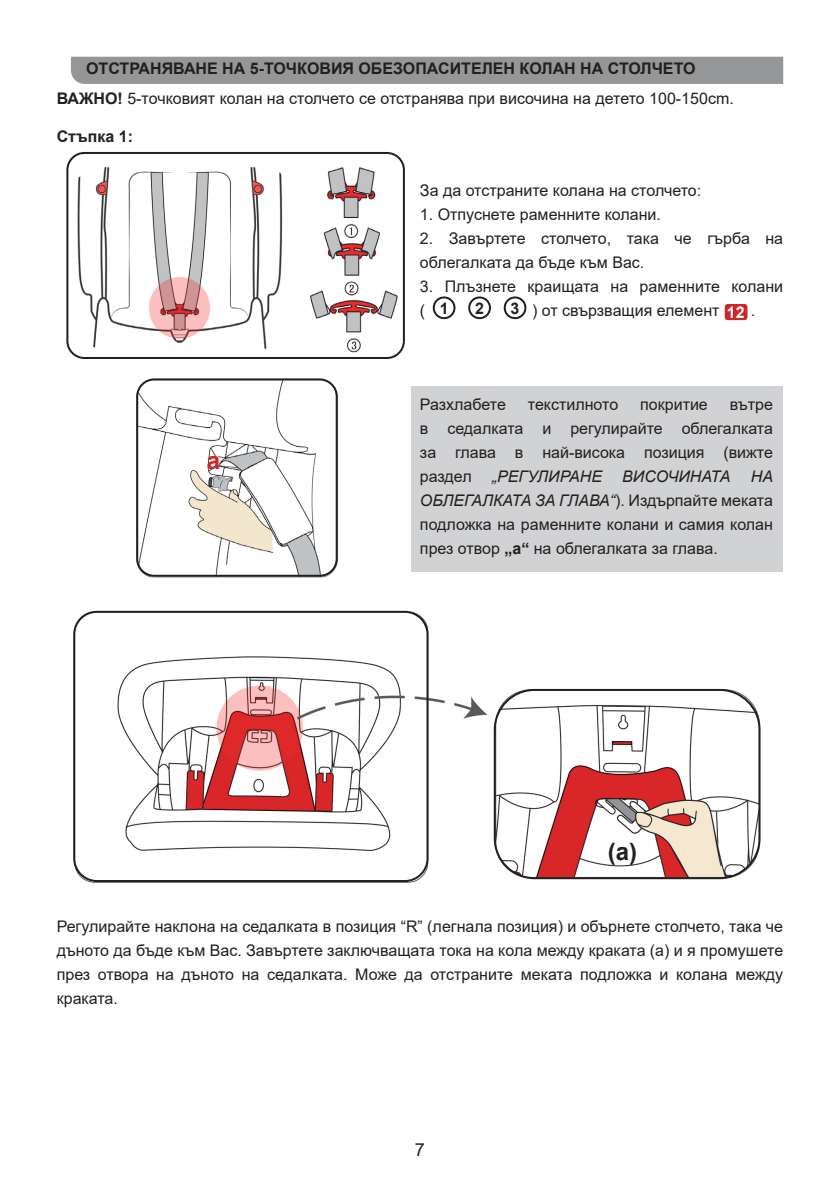
<style>
.page{position:relative;width:840px;height:1191px;background:#fff}
.page>*{position:absolute;margin:0;border:0;box-sizing:border-box;transform-origin:0 0}
.t1{font:700 24px "Arial";color:#231f20}
.t2{font:700 24px "Arial";color:#d1232a}
.t3{font:18px "Arial";color:#231f20}
.t4{font:16px/24px "Arial";color:#231f20;text-align:justify}
.t5{font:700 16px "Arial";color:#231f20}
.t6{font:italic 16px "Arial";color:#231f20}
.t7{font:700 16px "Arial";color:#fff}
.s1{font-weight:700}
.s2{font-style:italic}
</style>
<div class="page">
<div style="left:71px;top:57px;width:711px;height:27px;background:#949697"></div>
<img style="left:139px;top:381px;width:200px;height:197px">
<img style="left:71px;top:154px;width:333px;height:200px">
<div style="left:410px;top:386px;width:371px;height:186px;background:#d1d2d4"></div>
<img style="left:75px;top:610px;width:686px;height:273px">
<div style="left:136px;top:378px;width:201px;height:199px;border:2px solid #231f20;border-radius:17px"></div>
<div style="left:66px;top:152px;width:338px;height:207px;border:2px solid #231f20;border-radius:17px"></div>
<div style="left:73px;top:611px;width:355px;height:271px;border:2px solid #231f20;border-radius:23px"></div>
<div style="left:493px;top:689px;width:267px;height:190px;border:2px solid #231f20;border-radius:40px"></div>
<div style="left:432px;top:296px;width:23px;height:23px;border:2px solid #231f20;border-radius:50%"></div>
<div style="left:468px;top:296px;width:22px;height:23px;border:2px solid #231f20;border-radius:50%"></div>
<div style="left:503px;top:296px;width:23px;height:23px;border:2px solid #231f20;border-radius:50%"></div>
<div style="left:724px;top:304px;width:23px;height:16px;background:#d1232a;border-radius:3px"></div>
<p class="t5" style="left:86px;top:57px;width:610px">ОТСТРАНЯВАНЕ НА 5-ТОЧКОВИЯ ОБЕЗОПАСИТЕЛЕН КОЛАН НА СТОЛЧЕТО</p>
<p class="t4" style="left:57px;top:86px;width:678px"><span class="s1">ВАЖНО!</span> 5-точковият колан на столчето се отстранява при височина на детето 100-150cm.</p>
<p class="t5" style="left:57px;top:125px;width:78px">Стъпка 1:</p>
<p class="t2" style="left:207px;top:443px;width:15px">a</p>
<p class="t4" style="left:420px;top:178px;width:282px">За да отстраните колана на столчето:</p>
<p class="t4" style="left:420px;top:202px;width:242px">1. Отпуснете раменните колани.</p>
<p class="t4" style="left:420px;top:226px;width:364px">2. Завъртете столчето, така че гърба на облегалката да бъде към Вас.</p>
<p class="t4" style="left:420px;top:274px;width:364px">3. Плъзнете краищата на раменните колани (</p>
<p class="t5" style="left:439px;top:297px;width:10px">1</p>
<p class="t5" style="left:475px;top:297px;width:10px">2</p>
<p class="t5" style="left:510px;top:297px;width:10px">3</p>
<p class="t4" style="left:532px;top:298px;width:189px">) от свързващия елемент</p>
<p class="t4" style="left:750px;top:298px;width:6px">.</p>
<p class="t7" style="left:726px;top:301px;width:19px">12</p>
<p class="t4" style="left:420px;top:392px;width:87px">Разхлабете</p>
<p class="t4" style="left:527px;top:392px;width:92px">текстилното</p>
<p class="t4" style="left:640px;top:392px;width:69px">покритие</p>
<p class="t4" style="left:420px;top:392px;width:354px;text-indent:310px">вътре в седалката и регулирайте облегалката за глава в най-висока позиция (вижте раздел</p>
<p class="t6" style="left:491px;top:466px;width:111px">„РЕГУЛИРАНЕ</p>
<p class="t6" style="left:622px;top:466px;width:110px">ВИСОЧИНАТА</p>
<p class="t4" style="left:420px;top:464px;width:354px;text-indent:330px"><span class="s2">НА ОБЛЕГАЛКАТА ЗА ГЛАВА“</span>). Издърпайте меката подложка на раменните колани и самия колан през отвор <span class="s1">„а“</span> на облегалката за глава.</p>
<p class="t1" style="left:607px;top:834px;width:31px">(a)</p>
<p class="t4" style="left:57px;top:914px;width:727px">Регулирайте наклона на седалката в позиция “R” (легнала позиция) и обърнете столчето, така че дъното да бъде към Вас. Завъртете заключващата тока на кола между краката (a) и я промушете през отвора на дъното на седалката. Може да отстраните меката подложка и колана между краката.</p>
<p class="t3" style="left:415px;top:1137px;width:12px">7</p>
</div>
